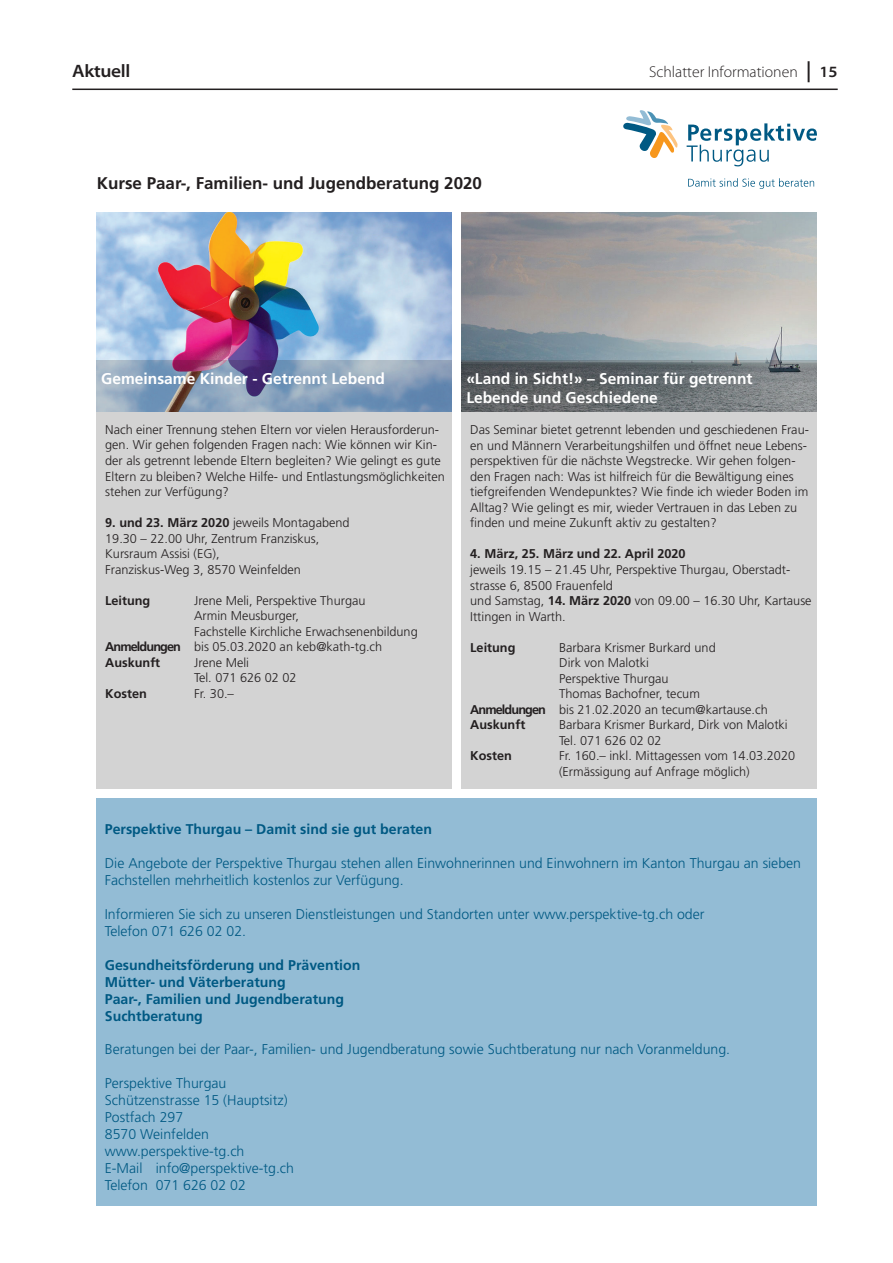
<style>
.page{position:relative;width:893px;height:1263px;background:#fff}
.page>*{position:absolute;margin:0;border:0;box-sizing:border-box;transform-origin:0 0}
.t1{font:600 semi-expanded 18px "Myriad Pro";letter-spacing:-.02em;color:#231f20}
.t2{font:700 16.95px "Frutiger LT Std";color:#231f20}
.t3{font:300 15.75px "Myriad Pro";color:#231f20}
.t4{font:700 15.6px/18.6px "Frutiger LT Std";color:#fff}
.t5{font:300 14.1px/17px "Frutiger LT Std";color:#005983}
.t6{font:700 14.1px/17px "Frutiger LT Std";color:#005983}
.t7{font:300 12.75px/15.6px "Frutiger LT Std";color:#231f20}
.t8{font:700 12.75px "Frutiger LT Std";color:#231f20}
.s1{font-weight:600;font-stretch:semi-expanded;font-size:21px}
.s2{font-weight:600;font-stretch:semi-expanded}
.s3{font-weight:700}
</style>
<div class="page">
<hr style="left:72px;top:89px;width:766px;height:1px;background:#231f20">
<svg style="left:623px;top:110px;width:55px;height:48px"></svg>
<svg style="left:688px;top:178px;width:126px;height:11px"></svg>
<svg style="left:687px;top:123px;width:130px;height:43px"></svg>
<div style="left:97px;top:799px;width:720px;height:407px;background:#93bcd5"></div>
<img style="left:96px;top:213px;width:356px;height:147px">
<img style="left:461px;top:213px;width:356px;height:147px">
<svg style="left:96px;top:360px;width:356px;height:429px;background:#c9cbcf"></svg>
<svg style="left:461px;top:360px;width:356px;height:429px;background:#c6c6c7"></svg>
<h1 class="t1" style="left:72px;top:59px;width:59px">Aktuell</h1>
<p class="t3" style="left:649px;top:62px;width:190px">Schlatter Informationen <span class="s1">|</span> <span class="s2">15</span></p>
<h2 class="t2" style="left:97px;top:173px;width:387px">Kurse Paar-, Familien- und Jugendberatung 2020</h2>
<p class="t4" style="left:101px;top:370px;width:285px">Gemeinsame Kinder - Getrennt Lebend</p>
<p class="t7" style="left:105px;top:422px;width:341px">Nach einer Trennung stehen Eltern vor vielen Herausforderun&shy;gen. Wir gehen folgenden Fragen nach: Wie können wir Kin&shy;der als getrennt lebende Eltern begleiten? Wie gelingt es gute Eltern zu bleiben? Welche Hilfe- und Entlastungsmöglichkeiten stehen zur Verfügung?</p>
<p class="t7" style="left:105px;top:515px;width:246px"><span class="s3">9. und 23. März 2020</span> jeweils Montagabend 19.30 – 22.00 Uhr, Zentrum Franziskus, Kursraum Assisi (EG),<br>Franziskus-Weg 3, 8570 Weinfelden</p>
<p class="t8" style="left:105px;top:593px;width:47px">Leitung</p>
<p class="t7" style="left:194px;top:593px;width:173px">Jrene Meli, Perspektive Thurgau</p>
<p class="t7" style="left:194px;top:608px;width:106px">Armin Meusburger,</p>
<p class="t7" style="left:194px;top:624px;width:225px">Fachstelle Kirchliche Erwachsenenbildung</p>
<p class="t7" style="left:105px;top:639px;width:279px"><span class="s3">Anmeldungen</span> bis 05.03.2020 an keb@kath-tg.ch</p>
<p class="t8" style="left:105px;top:655px;width:57px">Auskunft</p>
<p class="t8" style="left:105px;top:686px;width:43px">Kosten</p>
<p class="t7" style="left:194px;top:655px;width:104px">Jrene Meli<br>Tel. 071 626 02 02<br>Fr. 30.–</p>
<p class="t4" style="left:466px;top:370px;width:288px">«Land in Sicht!» – Seminar für getrennt<br>Lebende und Geschiedene</p>
<p class="t7" style="left:470px;top:422px;width:340px">Das Seminar bietet getrennt lebenden und geschiedenen Frau&shy;en und Männern Verarbeitungshilfen und öffnet neue Lebens&shy;perspektiven für die nächste Wegstrecke. Wir gehen folgen&shy;den Fragen nach: Was ist hilfreich für die Bewältigung eines tiefgreifenden Wendepunktes? Wie finde ich wieder Boden im Alltag? Wie gelingt es mir, wieder Vertrauen in das Leben zu finden und meine Zukunft aktiv zu gestalten?</p>
<p class="t8" style="left:470px;top:546px;width:217px">4. März, 25. März und 22. April 2020</p>
<p class="t7" style="left:470px;top:562px;width:343px">jeweils 19.15 – 21.45 Uhr, Perspektive Thurgau, Oberstadt&shy;strasse 6, 8500 Frauenfeld<br>und Samstag, <span class="s3">14. März 2020</span> von 09.00 – 16.30 Uhr, Kartause Ittingen in Warth.</p>
<p class="t8" style="left:470px;top:640px;width:47px">Leitung</p>
<p class="t7" style="left:559px;top:640px;width:158px">Barbara Krismer Burkard und</p>
<p class="t7" style="left:559px;top:655px;width:91px">Dirk von Malotki</p>
<p class="t7" style="left:559px;top:671px;width:111px">Perspektive Thurgau</p>
<p class="t7" style="left:559px;top:686px;width:142px">Thomas Bachofner, tecum</p>
<p class="t7" style="left:470px;top:702px;width:299px"><span class="s3">Anmeldungen</span> bis 21.02.2020 an tecum@kartause.ch</p>
<p class="t8" style="left:470px;top:717px;width:57px">Auskunft</p>
<p class="t8" style="left:470px;top:748px;width:43px">Kosten</p>
<p class="t7" style="left:559px;top:717px;width:238px">Barbara Krismer Burkard, Dirk von Malotki Tel. 071 626 02 02<br>Fr. 160.– inkl. Mittagessen vom 14.03.2020 (Ermässigung auf Anfrage möglich)</p>
<p class="t6" style="left:105px;top:821px;width:329px">Perspektive Thurgau – Damit sind sie gut beraten</p>
<p class="t5" style="left:105px;top:855px;width:698px">Die Angebote der Perspektive Thurgau stehen allen Einwohnerinnen und Einwohnern im Kanton Thurgau an sieben<br>Fachstellen mehrheitlich kostenlos zur Verfügung.</p>
<p class="t5" style="left:105px;top:906px;width:601px">Informieren Sie sich zu unseren Dienstleistungen und Standorten unter www.perspektive-tg.ch oder<br>Telefon 071 626 02 02.</p>
<p class="t6" style="left:105px;top:956px;width:257px">Gesundheitsförderung und Prävention<br>Mütter- und Väterberatung<br>Paar-, Familien und Jugendberatung<br>Suchtberatung</p>
<p class="t5" style="left:105px;top:1041px;width:627px">Beratungen bei der Paar-, Familien- und Jugendberatung sowie Suchtberatung nur nach Voranmeldung.</p>
<p class="t5" style="left:105px;top:1075px;width:191px">Perspektive Thurgau<br>Schützenstrasse 15 (Hauptsitz)<br>Postfach 297<br>8570 Weinfelden www.perspektive-tg.ch<br>E-Mail info@perspektive-tg.ch<br>Telefon 071 626 02 02</p>
</div>
